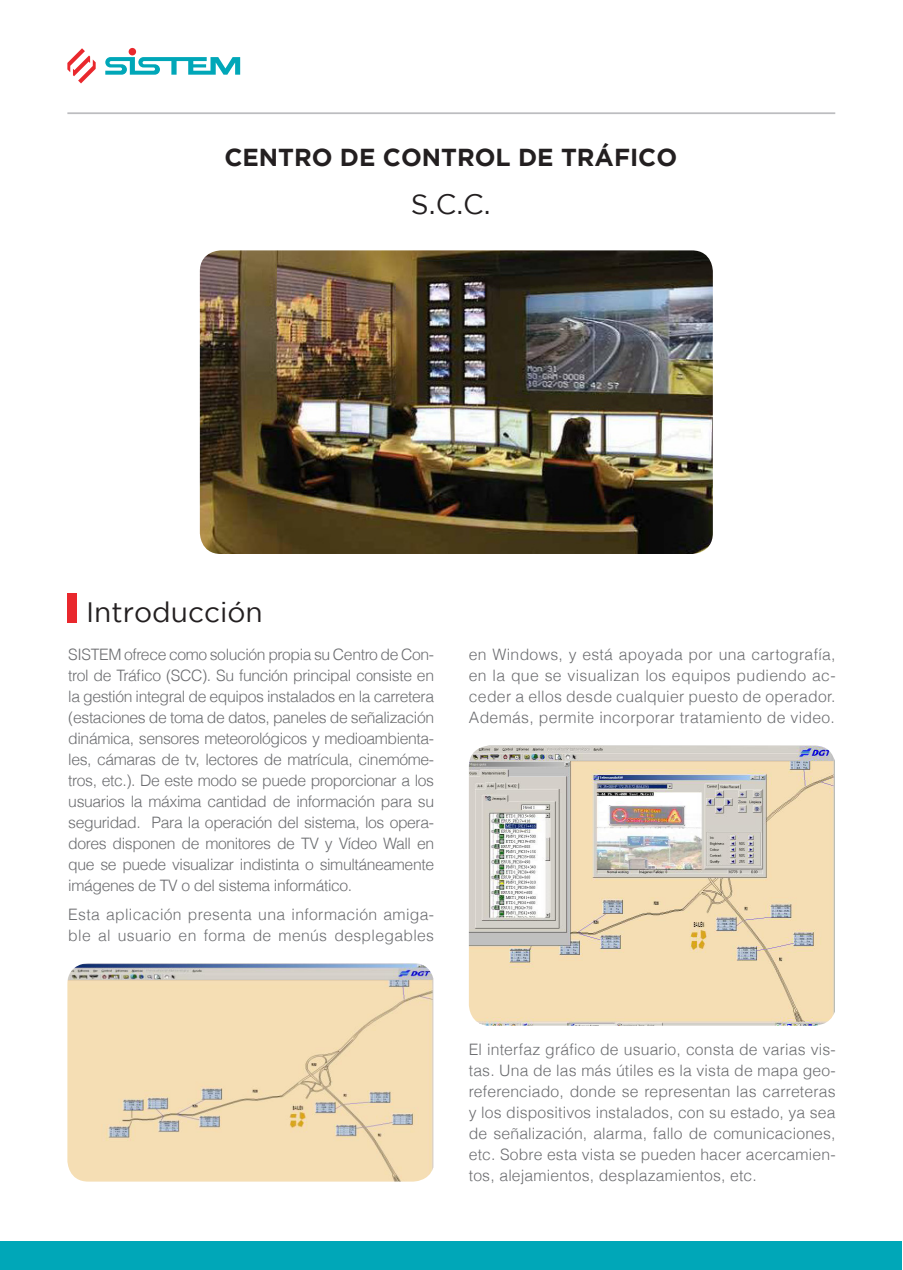
<style>
.page{position:relative;width:903px;height:1270px;background:#fff}
.page>*{position:absolute;margin:0;border:0;box-sizing:border-box;transform-origin:0 0}
.t1{font:28px "Gotham";color:#231f20}
.t2{font:700 24.5px "Gotham";color:#231f20}
.t3{font:300 15.75px/21px "Helvetica";letter-spacing:.02em;color:#6c6d70;text-align:justify}
</style>
<div class="page">
<div style="left:129px;top:48px;width:7px;height:7px;background:#e9282d;border-radius:50%"></div>
<svg style="left:105px;top:57px;width:135px;height:18px"></svg>
<svg style="left:67px;top:48px;width:29px;height:35px"></svg>
<hr style="left:67px;top:112px;width:768px;height:2px;background:#bcbdc0">
<div style="left:67px;top:593px;width:10px;height:30px;background:#e9282d"></div>
<div style="left:0;top:1241px;width:901px;height:29px;background:#00a7b8"></div>
<img style="left:200px;top:250px;width:513px;height:304px">
<img style="left:67px;top:963px;width:366px;height:219px">
<img style="left:469px;top:746px;width:366px;height:280px">
<h2 class="t2" style="left:224px;top:143px;width:454px">CENTRO DE CONTROL DE TRÁFICO</h2>
<h1 class="t1" style="left:411px;top:188px;width:81px">S.C.C.</h1>
<h1 class="t1" style="left:86px;top:597px;width:178px">Introducción</h1>
<p class="t3" style="left:68px;top:643px;width:367px">SISTEM ofrece como solución propia su Centro de Con&shy;trol de Tráfico (SCC). Su función principal consiste en la gestión integral de equipos instalados en la carretera (estaciones de toma de datos, paneles de señalización dinámica, sensores meteorológicos y medioambienta&shy;les, cámaras de tv, lectores de matrícula, cinemóme&shy;tros, etc.). De este modo se puede proporcionar a los usuarios la máxima cantidad de información para su seguridad. Para la operación del sistema, los opera&shy;dores disponen de monitores de TV y Vídeo Wall en que se puede visualizar indistinta o simultáneamente imágenes de TV o del sistema informático.</p>
<p class="t3" style="left:68px;top:904px;width:367px">Esta aplicación presenta una información amiga&shy;ble al usuario en forma de menús desplegables</p>
<p class="t3" style="left:469px;top:643px;width:368px">en Windows, y está apoyada por una cartografía, en la que se visualizan los equipos pudiendo ac&shy;ceder a ellos desde cualquier puesto de operador.<br>Además, permite incorporar tratamiento de video.</p>
<p class="t3" style="left:469px;top:1039px;width:368px">El interfaz gráfico de usuario, consta de varias vis&shy;tas. Una de las más útiles es la vista de mapa geo&shy;referenciado, donde se representan las carreteras y los dispositivos instalados, con su estado, ya sea de señalización, alarma, fallo de comunicaciones, etc. Sobre esta vista se pueden hacer acercamien&shy;tos, alejamientos, desplazamientos, etc.</p>
</div>
